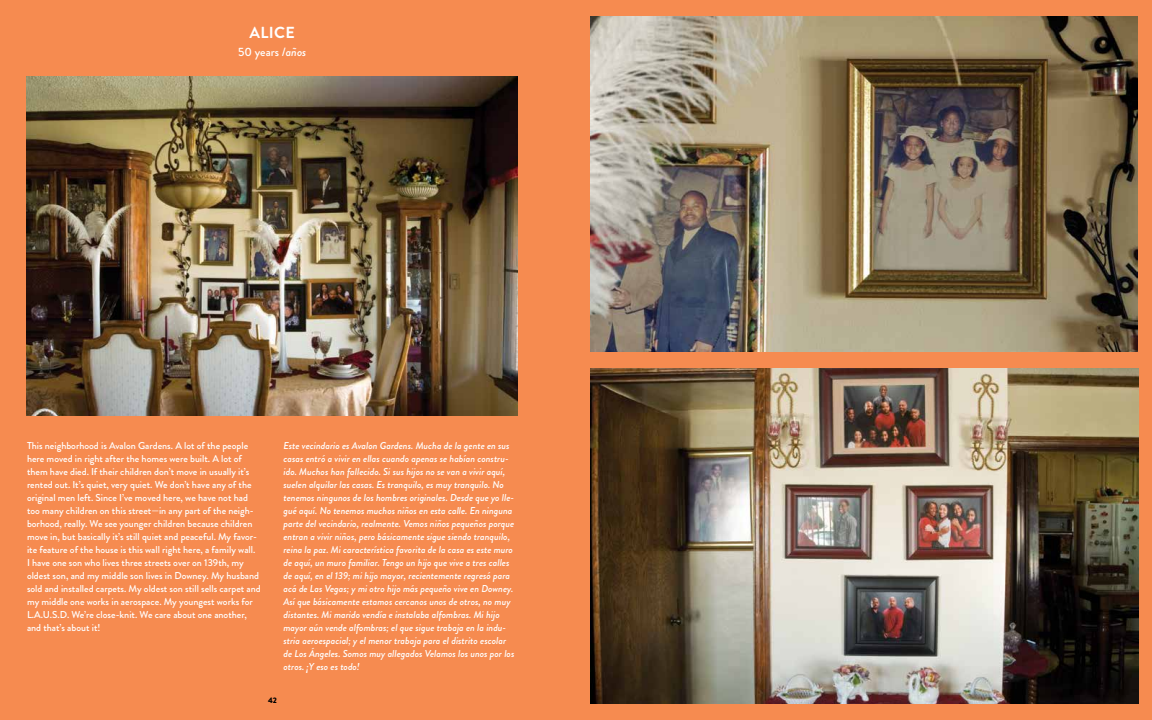
<style>
.page{position:relative;width:1152px;height:720px;background:#f68b50}
.page>*{position:absolute;margin:0;border:0;box-sizing:border-box;transform-origin:0 0}
.t1{font:700 16px "Brandon Grotesque";color:#fff}
.t2{font:500 12px "Brandon Grotesque";color:#fff}
.t3{font:italic 500 10px/13px "Brandon Grotesque";color:#fff}
.t4{font:500 10px/13px "Brandon Grotesque";color:#fff}
.t5{font:900 8px "Brandon Grotesque";color:#000}
.s1{font-style:italic}
</style>
<div class="page">
<img style="left:590px;top:16px;width:548px;height:336px">
<img style="left:590px;top:368px;width:548px;height:336px">
<img style="left:27px;top:77px;width:491px;height:339px">
<h1 class="t1" style="left:250px;top:22px;width:29px">Alice</h1>
<p class="t2" style="left:238px;top:44px;width:70px">50 years /<span class="s1">años</span></p>
<p class="t4" style="left:27px;top:439px;width:235px">This neighborhood is Avalon Gardens. A lot of the people here moved in right after the homes were built. A lot of them have died. If their children don’t move in usually it’s rented out. It’s quiet, very quiet. We don’t have any of the original men left. Since I’ve moved here, we have not had too many children on this street—in any part of the neigh&shy;borhood, really. We see younger children because children move in, but basically it’s still quiet and peaceful. My favor&shy;ite feature of the house is this wall right here, a family wall.<br>I have one son who lives three streets over on 139th, my oldest son, and my middle son lives in Downey. My husband sold and installed carpets. My oldest son still sells carpet and my middle one works in aerospace. My youngest works for L.A.U.S.D. We’re close-knit. We care about one another, and that’s about it!</p>
<p class="t3" style="left:284px;top:439px;width:232px">Este vecindario es Avalon Gardens. Mucha de la gente en sus casas entró a vivir en ellas cuando apenas se habían constru&shy;ido. Muchos han fallecido. Si sus hijos no se van a vivir aquí, suelen alquilar las casas. Es tranquilo, es muy tranquilo. No tenemos ningunos de los hombres originales. Desde que yo lle&shy;gué aquí. No tenemos muchos niños en esta calle. En ninguna parte del vecindario, realmente. Vemos niños pequeños porque entran a vivir niños, pero básicamente sigue siendo tranquilo, reina la paz. Mi característica favorita de la casa es este muro de aquí, un muro familiar. Tengo un hijo que vive a tres calles de aquí, en el 139; mi hijo mayor, recientemente regresó para acá de Las Vegas; y mi otro hijo más pequeño vive en Downey.<br>Así que básicamente estamos cercanos unos de otros, no muy distantes. Mi marido vendía e instalaba alfombras. Mi hijo mayor aún vende alfombras; el que sigue trabaja en la indu&shy;stria aeroespacial; y el menor trabaja para el distrito escolar de Los Ángeles. Somos muy allegados Velamos los unos por los otros. ¡Y eso es todo!</p>
<p class="t5" style="left:268px;top:695px;width:11px">42</p>
</div>
